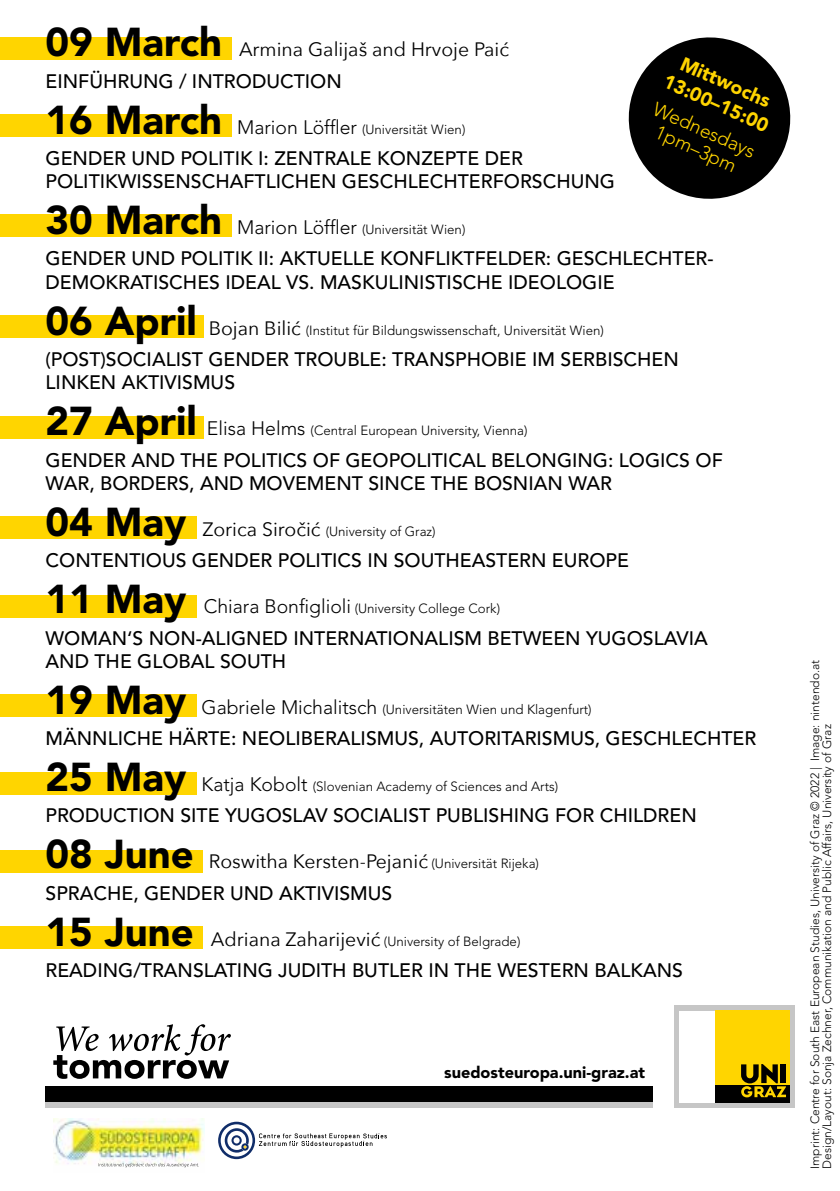
<style>
.page{position:relative;width:840px;height:1191px;background:#fff}
.page>*{position:absolute;margin:0;border:0;box-sizing:border-box;transform-origin:0 0}
.t1{font:500 19.4px/23.2px "Avenir LT Std";color:#000}
.t2{font:19.4px "Avenir Next";color:#000}
.t3{font:900 19.4px/23.2px "Avenir LT Std";color:#ffd500;text-align:center}
.t4{font:300 19.4px/20.4px "Avenir LT Std";color:#ffd500;text-align:center}
.t5{font:900 16.2px "Avenir LT Std";color:#000}
.t6{font:300 13.2px "Avenir LT Std";color:#000}
.t7{font:300 12px/12px "Avenir LT Std";color:#000}
.s1{font-family:"Avenir LT Std";font-weight:900;font-size:40px}
.s2{font-weight:900;font-size:40px}
.s3{font-size:19.4px}
.s4{font-family:"Avenir Next";font-weight:400;font-size:19.4px}
.s5{font-family:"Avenir LT Std";font-weight:300;font-size:13.2px}
</style>
<div class="page">
<div style="left:0;top:37px;width:232px;height:23px;background:#ffd500"></div>
<div style="left:0;top:315px;width:203px;height:23px;background:#ffd500"></div>
<div style="left:0;top:516px;width:196px;height:23px;background:#ffd500"></div>
<div style="left:0;top:694px;width:196px;height:23px;background:#ffd500"></div>
<div style="left:0;top:772px;width:196px;height:23px;background:#ffd500"></div>
<div style="left:0;top:114px;width:232px;height:23px;background:#ffd500"></div>
<div style="left:0;top:926px;width:202px;height:23px;background:#ffd500"></div>
<div style="left:0;top:594px;width:196px;height:23px;background:#ffd500"></div>
<div style="left:0;top:214px;width:231px;height:23px;background:#ffd500"></div>
<div style="left:0;top:416px;width:203px;height:23px;background:#ffd500"></div>
<div style="left:0;top:849px;width:202px;height:23px;background:#ffd500"></div>
<svg style="left:218px;top:1121px;width:169px;height:38px"></svg>
<img style="left:54px;top:1118px;width:151px;height:50px">
<img style="left:106px;top:1162px;width:54px;height:5px">
<img style="left:166px;top:1162px;width:32px;height:5px">
<div style="left:673px;top:1005px;width:121px;height:102px;background:#c6c6c6"></div>
<div style="left:679px;top:1010px;width:36px;height:92px;background:#fff"></div>
<div style="left:715px;top:1010px;width:74px;height:74px;background:#ffd500"></div>
<svg style="left:715px;top:1064px;width:74px;height:38px"></svg>
<div style="left:45px;top:1086px;width:607px;height:16px;background:#000"></div>
<div style="left:45px;top:1102px;width:607px;height:5px;background:#c6c6c6"></div>
<svg style="left:53px;top:1024px;width:178px;height:54px"></svg>
<svg style="left:628px;top:37px;width:163px;height:162px"></svg>
<p class="t2" style="left:46px;top:33px;width:465px"><span class="s1">09 March</span> Armina Galijaš and Hrvoje Paić</p>
<p class="t1" style="left:46px;top:70px;width:298px">EINFÜHRUNG / INTRODUCTION</p>
<p class="t6" style="left:46px;top:121px;width:421px"><span class="s2">16 March</span> <span class="s3">Marion Löffler</span> (Universität Wien)</p>
<p class="t1" style="left:46px;top:147px;width:570px">GENDER UND POLITIK I: ZENTRALE KONZEPTE DER<br>POLITIKWISSENSCHAFTLICHEN GESCHLECHTERFORSCHUNG</p>
<p class="t6" style="left:46px;top:222px;width:421px"><span class="s2">30 March</span> <span class="s3">Marion Löffler</span> (Universität Wien)</p>
<p class="t1" style="left:46px;top:248px;width:669px">GENDER UND POLITIK II: AKTUELLE KONFLIKTFELDER: GESCHLECHTER-<br>DEMOKRATISCHES IDEAL VS. MASKULINISTISCHE IDEOLOGIE</p>
<p class="t6" style="left:46px;top:322px;width:559px"><span class="s2">06 April</span> <span class="s4">Bojan Bilić</span> (Institut für Bildungswissenschaft, Universität Wien)</p>
<p class="t1" style="left:46px;top:348px;width:634px">(POST)SOCIALIST GENDER TROUBLE: TRANSPHOBIE IM SERBISCHEN<br>LINKEN AKTIVISMUS</p>
<p class="t6" style="left:46px;top:423px;width:483px"><span class="s2">27 April</span> <span class="s3">Elisa Helms</span> (Central European University, Vienna)</p>
<p class="t1" style="left:46px;top:449px;width:678px">GENDER AND THE POLITICS OF GEOPOLITICAL BELONGING: LOGICS OF<br>WAR, BORDERS, AND MOVEMENT SINCE THE BOSNIAN WAR</p>
<p class="t6" style="left:46px;top:523px;width:391px"><span class="s2">04 May</span> <span class="s4">Zorica Siročić</span> (University of Graz)</p>
<p class="t1" style="left:46px;top:549px;width:584px">CONTENTIOUS GENDER POLITICS IN SOUTHEASTERN EUROPE</p>
<p class="t6" style="left:46px;top:601px;width:456px"><span class="s2">11 May</span> <span class="s3">Chiara Bonfiglioli</span> (University College Cork)</p>
<p class="t1" style="left:46px;top:626px;width:663px">WOMAN‘S NON-ALIGNED INTERNATIONALISM BETWEEN YUGOSLAVIA<br>AND THE GLOBAL SOUTH</p>
<p class="t6" style="left:46px;top:701px;width:547px"><span class="s2">19 May</span> <span class="s3">Gabriele Michalitsch</span> (Universitäten Wien und Klagenfurt)</p>
<p class="t1" style="left:46px;top:727px;width:711px">MÄNNLICHE HÄRTE: NEOLIBERALISMUS, AUTORITARISMUS, GESCHLECHTER</p>
<p class="t6" style="left:46px;top:779px;width:514px"><span class="s2">25 May</span> <span class="s3">Katja Kobolt</span> (Slovenian Academy of Sciences and Arts)</p>
<p class="t1" style="left:46px;top:804px;width:652px">PRODUCTION SITE YUGOSLAV SOCIALIST PUBLISHING FOR CHILDREN</p>
<p class="t2" style="left:46px;top:845px;width:494px"><span class="s1">08 June</span> Roswitha Kersten-Pejanić <span class="s5">(Universität Rijeka)</span></p>
<p class="t1" style="left:46px;top:882px;width:348px">SPRACHE, GENDER UND AKTIVISMUS</p>
<p class="t6" style="left:46px;top:933px;width:476px"><span class="s2">15 June</span> <span class="s4">Adriana Zaharijević</span> (University of Belgrade)</p>
<p class="t1" style="left:46px;top:959px;width:638px">READING/TRANSLATING JUDITH BUTLER IN THE WESTERN BALKANS</p>
<p class="t3" style="left:678px;top:48px;width:115px;rotate:24deg">Mittwochs<br>13:00–15:00</p>
<p class="t4" style="left:658px;top:98px;width:111px;rotate:24deg">Wednesdays<br>1pm–3pm</p>
<p class="t5" style="left:444px;top:1063px;width:202px">suedosteuropa.uni-graz.at</p>
<p class="t7" style="left:808px;top:1169px;width:510px;rotate:-90deg">Imprint: Centre for South East European Studies, University of Graz © 2022 | Image: nintendo.at<br>Design/Layout: Sonja Zechner, Communikation and Public Affairs, University of Graz</p>
</div>
